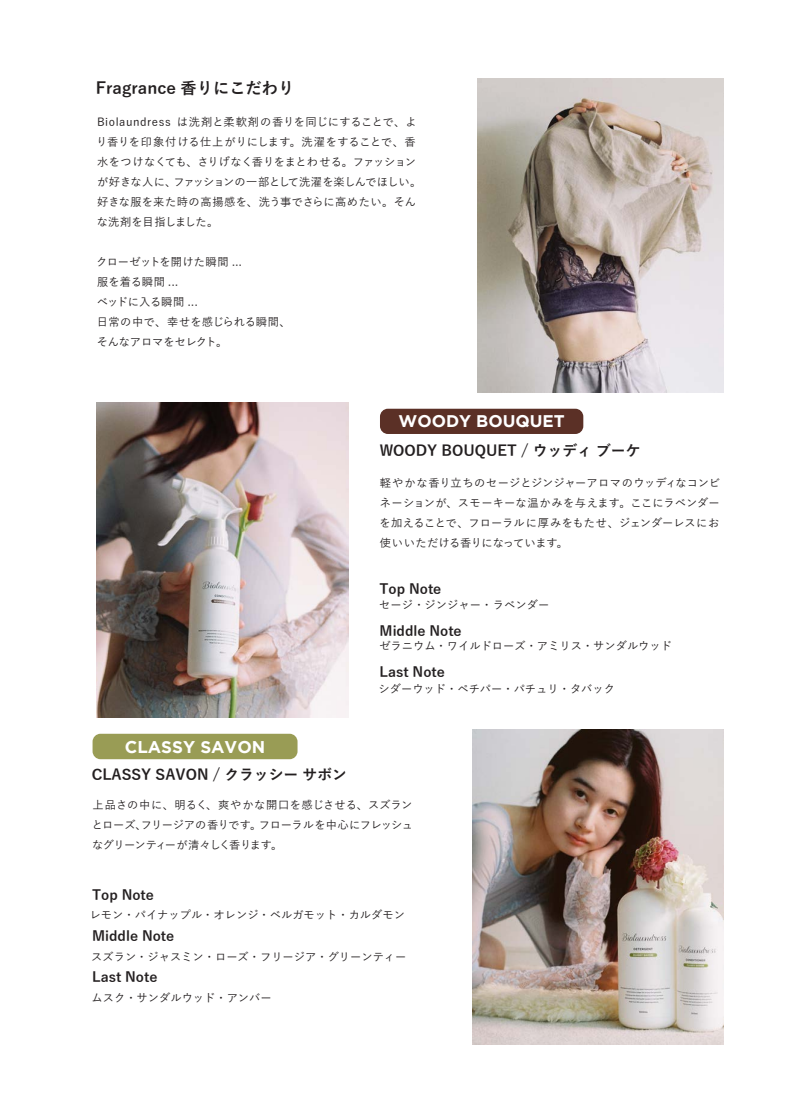
<style>
.page{position:relative;width:805px;height:1113px;background:#fff}
.page>*{position:absolute;margin:0;border:0;box-sizing:border-box;transform-origin:0 0}
.t1{font:700 17px "Gotham";color:#fff}
.t2{font:700 16.88px "Gotham";color:#fff}
.t3{font:700 16.25px "Yu Gothic";color:#231f20}
.t4{font:700 14.75px "Yu Gothic";color:#231f20}
.t5{font:700 13.75px "Yu Gothic";color:#231f20}
.t6{font:500 11.25px/20px "Yu Gothic";color:#231f20}
</style>
<div class="page">
<div style="left:380px;top:409px;width:203px;height:25px;background:#5b3026;border-radius:8px"></div>
<div style="left:92px;top:734px;width:205px;height:25px;background:#999c55;border-radius:8px"></div>
<img style="left:477px;top:78px;width:245px;height:314px">
<img style="left:96px;top:402px;width:252px;height:315px">
<img style="left:472px;top:730px;width:250px;height:314px">
<h3 class="t3" style="left:96px;top:79px;width:200px">Fragrance 香りにこだわり</h3>
<p class="t6" style="left:96px;top:111px;width:327px">Biolaundress は洗剤と柔軟剤の香りを同じにすることで、より香りを印象付ける仕上がりにします。洗濯をすることで、香水をつけなくても、さりげなく香りをまとわせる。ファッションが好きな人に、ファッションの一部として洗濯を楽しんでほしい。好きな服を来た時の高揚感を、洗う事でさらに高めたい。そんな洗剤を目指しました。</p>
<p class="t6" style="left:96px;top:251px;width:196px">クローゼットを開けた瞬間 ...<br>服を着る瞬間 ...<br>ベッドに入る瞬間 ...<br>日常の中で、幸せを感じられる瞬間、そんなアロマをセレクト。</p>
<h2 class="t2" style="left:398px;top:411px;width:168px">WOODY BOUQUET</h2>
<h3 class="t4" style="left:379px;top:442px;width:262px">WOODY BOUQUET / ウッディ ブーケ</h3>
<p class="t6" style="left:379px;top:471px;width:342px;text-align:justify">軽やかな香り立ちのセージとジンジャーアロマのウッディなコンビネーションが、スモーキーな温かみを与えます。ここにラベンダーを加えることで、フローラルに厚みをもたせ、ジェンダーレスにお使いいただける香りになっています。</p>
<h1 class="t1" style="left:125px;top:736px;width:142px">CLASSY SAVON</h1>
<h3 class="t4" style="left:92px;top:766px;width:257px">CLASSY SAVON / クラッシー サボン</h3>
<p class="t5" style="left:379px;top:581px;width:63px">Top Note</p>
<p class="t5" style="left:379px;top:623px;width:84px">Middle Note</p>
<p class="t5" style="left:379px;top:664px;width:67px">Last Note</p>
<p class="t6" style="left:379px;top:593px;width:171px">セージ ・ジンジャー ・ ラベンダー</p>
<p class="t6" style="left:379px;top:634px;width:294px">ゼラニウム・ワイルドローズ・アミリス・サンダルウッド</p>
<p class="t6" style="left:378px;top:677px;width:238px">シダーウッド・ペチパー・パチュリ・タバック</p>
<p class="t6" style="left:92px;top:793px;width:322px;text-align:justify">上品さの中に、明るく、爽やかな開口を感じさせる、スズランとローズ、フリージアの香りです。フローラルを中心にフレッシュなグリーンティーが清々しく香ります。</p>
<p class="t5" style="left:92px;top:886px;width:63px">Top Note</p>
<p class="t5" style="left:92px;top:928px;width:84px">Middle Note</p>
<p class="t5" style="left:92px;top:969px;width:67px">Last Note</p>
<p class="t6" style="left:90px;top:903px;width:316px">レモン・パイナップル・オレンジ・ベルガモット・カルダモン</p>
<p class="t6" style="left:91px;top:945px;width:317px">スズラン・ジャスミン・ローズ・フリージア・グリーンティー</p>
<p class="t6" style="left:92px;top:986px;width:182px">ムスク・サンダルウッド・アンバー</p>
</div>
